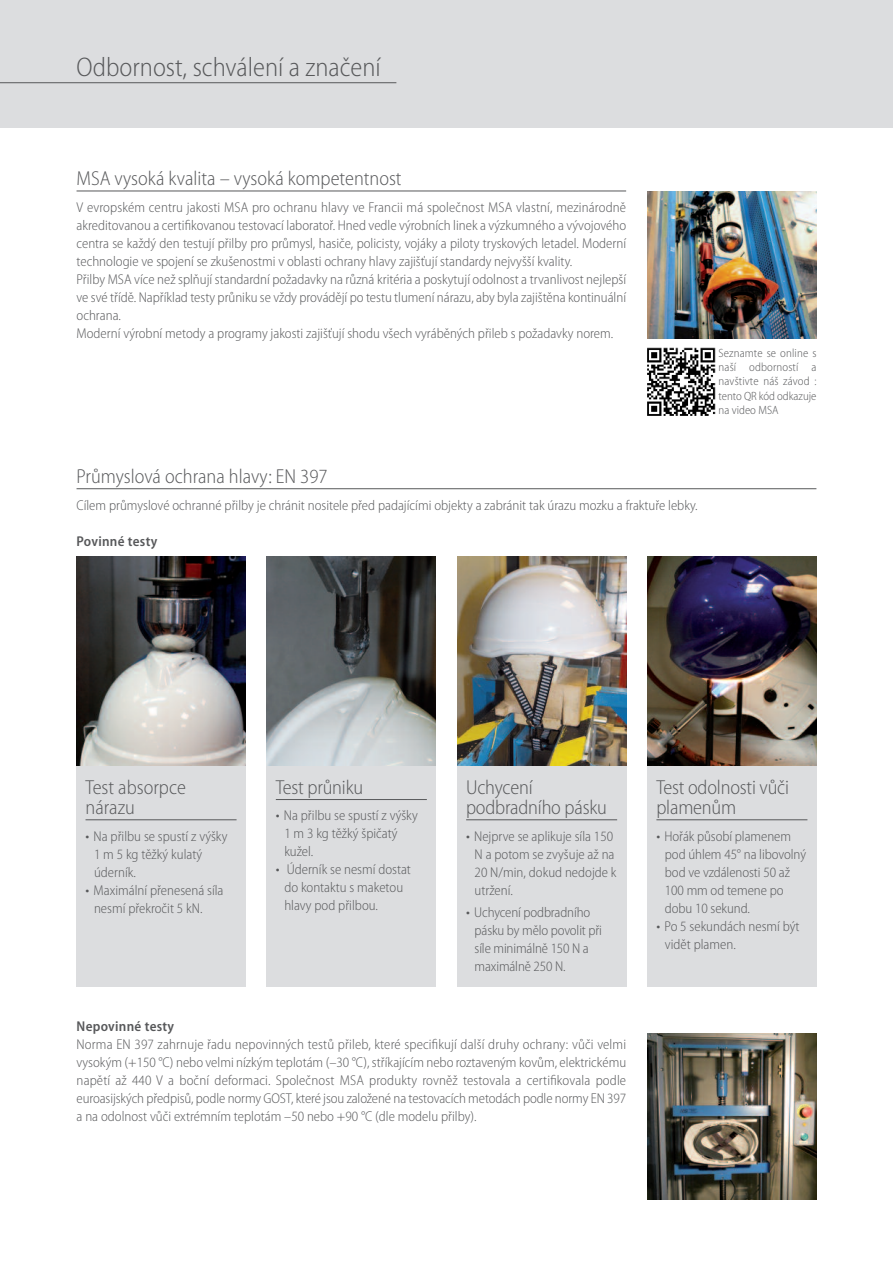
<style>
.page{position:relative;width:893px;height:1263px;background:#fff}
.page>*{position:absolute;margin:0;border:0;box-sizing:border-box;transform-origin:0 0}
.t1{font:300 semi-condensed 27px "Myriad Pro";color:#57585a}
.t2{font:300 semi-condensed 20.25px/20.2px "Myriad Pro";letter-spacing:-.005em;color:#57585a}
.t3{font:300 semi-condensed 14.25px/18px "Myriad Pro";color:#57585a}
.t4{font:600 semi-condensed 14.25px "Myriad Pro";letter-spacing:.02em;color:#57585a}
.t5{font:300 semi-condensed 12px/14.2px "Myriad Pro";color:#57585a;text-align:justify}
.s1{font-size:15.6px}
</style>
<div class="page">
<div style="left:0;top:0;width:893px;height:128px;background:#dcdddf"></div>
<div style="left:77px;top:765px;width:169px;height:221px;background:#dcdddf"></div>
<div style="left:267px;top:765px;width:169px;height:221px;background:#dcdddf"></div>
<div style="left:457px;top:765px;width:169px;height:221px;background:#dcdddf"></div>
<div style="left:647px;top:765px;width:169px;height:221px;background:#dcdddf"></div>
<img style="left:77px;top:557px;width:169px;height:208px">
<img style="left:267px;top:557px;width:169px;height:208px">
<img style="left:457px;top:557px;width:169px;height:208px">
<img style="left:647px;top:557px;width:169px;height:208px">
<img style="left:647px;top:1033px;width:169px;height:166px">
<img style="left:647px;top:192px;width:169px;height:146px">
<img style="left:647px;top:348px;width:68px;height:68px">
<hr style="left:77px;top:488px;width:739px;height:1px;background:#57585a">
<hr style="left:77px;top:191px;width:549px;height:1px;background:#57585a">
<hr style="left:0;top:82px;width:396px;height:1px;background:#57585a">
<hr style="left:86px;top:819px;width:151px;height:1px;background:#57585a">
<hr style="left:276px;top:799px;width:151px;height:1px;background:#57585a">
<hr style="left:466px;top:819px;width:151px;height:1px;background:#57585a">
<hr style="left:656px;top:819px;width:151px;height:1px;background:#57585a">
<h1 class="t1" style="left:77px;top:52px;width:306px">Odbornost, schválení a značení</h1>
<h2 class="t2" style="left:77px;top:169px;width:327px">MSA vysoká kvalita – vysoká kompetentnost</h2>
<p class="t3" style="left:77px;top:198px;width:551px">V evropském centru jakosti MSA pro ochranu hlavy ve Francii má společnost MSA vlastní, mezinárodně akreditovanou a certifikovanou testovací laboratoř. Hned vedle výrobních linek a výzkumného a vývojového centra se každý den testují přilby pro průmysl, hasiče, policisty, vojáky a piloty tryskových letadel. Moderní technologie ve spojení se zkušenostmi v oblasti ochrany hlavy zajišťují standardy nejvyšší kvality.<br>Přilby MSA více než splňují standardní požadavky na různá kritéria a poskytují odolnost a trvanlivost nejlepší ve své třídě. Například testy průniku se vždy provádějí po testu tlumení nárazu, aby byla zajištěna kontinuální ochrana.<br>Moderní výrobní metody a programy jakosti zajišťují shodu všech vyráběných přileb s požadavky norem.</p>
<p class="t5" style="left:719px;top:346px;width:99px">Seznamte se online s naší odborností a navštivte náš závod : tento QR kód odkazuje na video MSA</p>
<h2 class="t2" style="left:77px;top:467px;width:252px">Průmyslová ochrana hlavy: EN 397</h2>
<p class="t3" style="left:77px;top:496px;width:623px">Cílem průmyslové ochranné přilby je chránit nositele před padajícími objekty a zabránit tak úrazu mozku a fraktuře lebky.</p>
<p class="t4" style="left:77px;top:533px;width:82px">Povinné testy</p>
<h2 class="t2" style="left:86px;top:777px;width:102px">Test absorpce nárazu</h2>
<p class="t3" style="left:94px;top:827px;width:135px;text-indent:-9px"><span class="s1">•</span> Na přilbu se spustí z výšky<br>1 m 5 kg těžký kulatý úderník.</p>
<p class="t3" style="left:94px;top:881px;width:131px;text-indent:-9px"><span class="s1">•</span> Maximální přenesená síla nesmí překročit 5 kN.</p>
<h2 class="t2" style="left:276px;top:777px;width:89px">Test průniku</h2>
<p class="t3" style="left:284px;top:807px;width:135px;text-indent:-9px"><span class="s1">•</span> Na přilbu se spustí z výšky<br>1 m 3 kg těžký špičatý kužel.</p>
<p class="t3" style="left:284px;top:861px;width:128px;text-indent:-9px"><span class="s1">•</span> Úderník se nesmí dostat do kontaktu s maketou hlavy pod přilbou.</p>
<h2 class="t2" style="left:466px;top:777px;width:142px">Uchycení podbradního pásku</h2>
<p class="t3" style="left:475px;top:827px;width:143px;text-indent:-9px"><span class="s1">•</span> Nejprve se aplikuje síla 150<br>N a potom se zvyšuje až na<br>20 N/min, dokud nedojde k utržení.</p>
<p class="t3" style="left:475px;top:903px;width:129px;text-indent:-9px"><span class="s1">•</span> Uchycení podbradního pásku by mělo povolit při síle minimálně 150 N a maximálně 250 N.</p>
<p class="t4" style="left:77px;top:1018px;width:99px">Nepovinné testy</p>
<p class="t3" style="left:77px;top:1035px;width:551px;text-align:justify">Norma EN 397 zahrnuje řadu nepovinných testů přileb, které specifikují další druhy ochrany: vůči velmi vysokým (+150 °C) nebo velmi nízkým teplotám (–30 °C), stříkajícím nebo roztaveným kovům, elektrickému napětí až 440 V a boční deformaci. Společnost MSA produkty rovněž testovala a certifikovala podle euroasijských předpisů, podle normy GOST, které jsou založené na testovacích metodách podle normy EN 397 a na odolnost vůči extrémním teplotám –50 nebo +90 °C (dle modelu přilby).</p>
<h2 class="t2" style="left:656px;top:777px;width:134px">Test odolnosti vůči plamenům</h2>
<p class="t3" style="left:665px;top:827px;width:143px;text-indent:-9px"><span class="s1">•</span> Hořák působí plamenem pod úhlem 45° na libovolný bod ve vzdálenosti 50 až<br>100 mm od temene po dobu 10 sekund.</p>
<p class="t3" style="left:665px;top:917px;width:136px;text-indent:-9px"><span class="s1">•</span> Po 5 sekundách nesmí být vidět plamen.</p>
</div>
